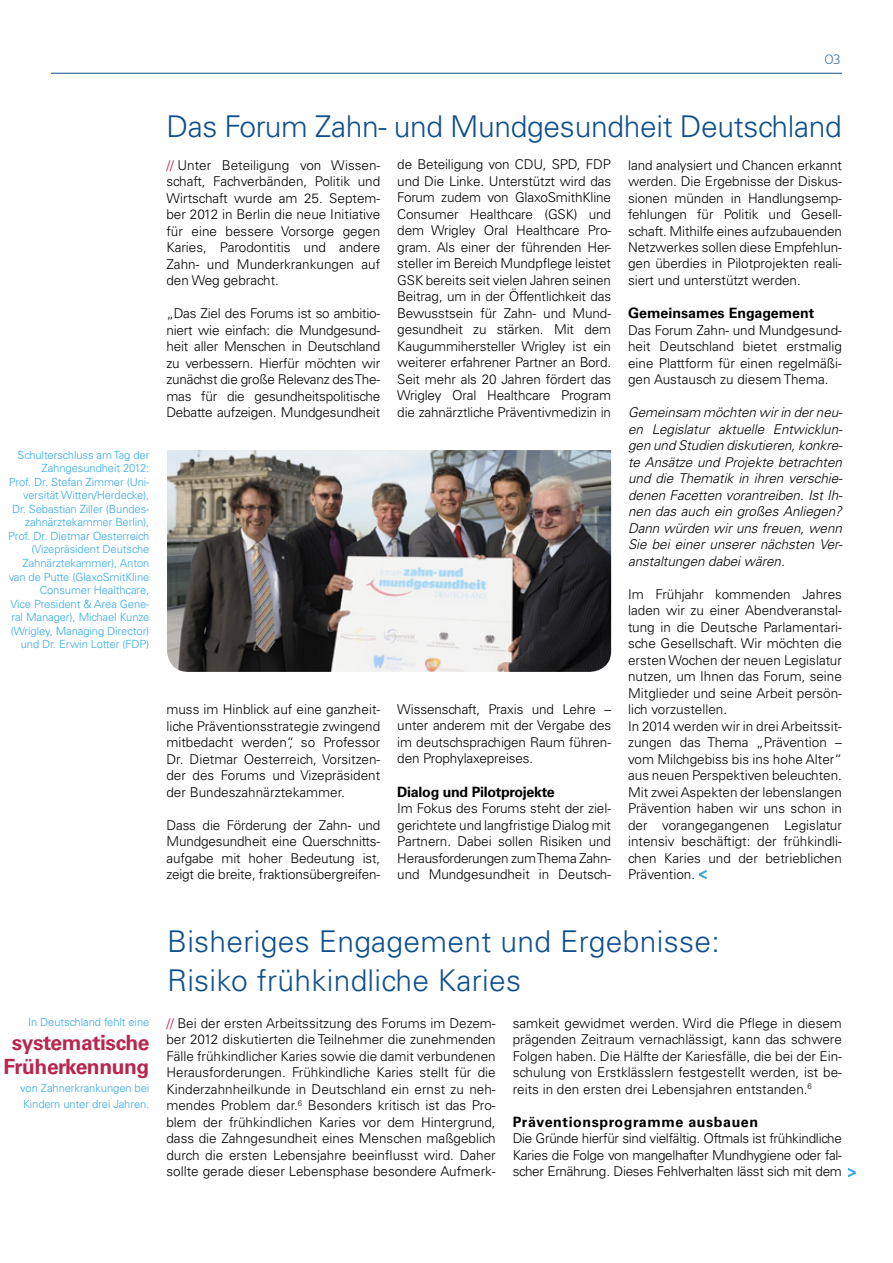
<style>
.page{position:relative;width:893px;height:1263px;background:#fff}
.page>*{position:absolute;margin:0;border:0;box-sizing:border-box;transform-origin:0 0}
.t1{font:300 30px/39px "Univers LT";letter-spacing:.01em;color:#0f4f8d}
.t2{font:300 30px "Univers LT";letter-spacing:-.01em;color:#0f4f8d}
.t3{font:700 21px/24px "Univers LT";letter-spacing:-.02em;color:#b8274d;text-align:center}
.t4{font:700 14.25px "Univers LT";letter-spacing:.04em;color:#000}
.t5{font:700 14.25px "Univers LT";letter-spacing:-.02em;color:#000}
.t6{font:700 14.25px "Univers LT";color:#000}
.t7{font:300 13.5px/16.5px "Univers LT";color:#000;text-align:justify}
.t8{font:italic 300 13.5px/16.5px "Univers";letter-spacing:-.005em;color:#000;text-align:justify}
.t9{font:300 13.5px "Stag Sans Round";color:#0f4f8d}
.t10{font:300 11.25px/13.5px "Univers LT";letter-spacing:-.01em;color:#36aae6}
.s1{color:#b8274d}
</style>
<div class="page">
<svg style="left:699px;top:870px;width:8px;height:9px"></svg>
<img style="left:167px;top:450px;width:444px;height:222px">
<svg style="left:848px;top:1168px;width:8px;height:9px"></svg>
<hr style="left:51px;top:73px;width:791px;height:1px;background:#0f4f8d">
<p class="t9" style="left:825px;top:52px;width:17px">03</p>
<p class="t10" style="left:8px;top:448px;width:143px;text-align:right">Schulterschluss am Tag der<br>Zahngesundheit 2012:<br>Prof. Dr. Stefan Zimmer (Uni&shy;versität Witten/Herdecke),<br>Dr. Sebastian Ziller (Bundes&shy;zahnärztekammer Berlin),<br>Prof. Dr. Dietmar Oesterreich (Vizepräsident Deutsche<br>Zahnärztekammer), Anton van de Putte (GlaxoSmitKline<br>Consumer Healthcare,<br>Vice President &amp; Area Gene&shy;ral Manager), Michael Kunze (Wrigley, Managing Director) und Dr. Erwin Lotter (FDP)</p>
<h1 class="t2" style="left:166px;top:108px;width:677px">Das Forum Zahn- und Mundgesundheit Deutschland</h1>
<p class="t7" style="left:166px;top:156px;width:215px"><span class="s1">//</span> Unter Beteiligung von Wissen&shy;schaft, Fachverbänden, Politik und Wirtschaft wurde am 25. Septem&shy;ber 2012 in Berlin die neue Initiative für eine bessere Vorsorge gegen Karies, Parodontitis und andere Zahn- und Munderkrankungen auf den Weg gebracht.</p>
<p class="t7" style="left:166px;top:305px;width:215px">„Das Ziel des Forums ist so ambitio&shy;niert wie einfach: die Mundgesund&shy;heit aller Menschen in Deutschland zu verbessern. Hierfür möchten wir zunächst die große Relevanz des The&shy;mas für die gesundheitspolitische Debatte aufzeigen. Mundgesundheit</p>
<p class="t7" style="left:397px;top:156px;width:215px">de Beteiligung von CDU, SPD, FDP und Die Linke. Unterstützt wird das Forum zudem von GlaxoSmithKline Consumer Healthcare (GSK) und dem Wrigley Oral Healthcare Pro&shy;gram. Als einer der führenden Her&shy;steller im Bereich Mundpflege leistet GSK bereits seit vielen Jahren seinen Beitrag, um in der Öffentlichkeit das Bewusstsein für Zahn- und Mund&shy;gesundheit zu stärken. Mit dem Kaugummihersteller Wrigley ist ein weiterer erfahrener Partner an Bord.<br>Seit mehr als 20 Jahren fördert das Wrigley Oral Healthcare Program die zahnärztliche Präventivmedizin in</p>
<p class="t7" style="left:628px;top:156px;width:215px">land analysiert und Chancen erkannt werden. Die Ergebnisse der Diskus&shy;sionen münden in Handlungsemp&shy;fehlungen für Politik und Gesell&shy;schaft. Mithilfe eines aufzubauenden Netzwerkes sollen diese Empfehlun&shy;gen überdies in Pilotprojekten reali&shy;siert und unterstützt werden.</p>
<p class="t6" style="left:628px;top:305px;width:188px">Gemeinsames Engagement</p>
<p class="t7" style="left:628px;top:321px;width:215px">Das Forum Zahn- und Mundgesund&shy;heit Deutschland bietet erstmalig eine Plattform für einen regelmäßi&shy;gen Austausch zu diesem Thema.</p>
<p class="t8" style="left:628px;top:404px;width:216px">Gemeinsam möchten wir in der neu&shy;en Legislatur aktuelle Entwicklun&shy;gen und Studien diskutieren, konkre&shy;te Ansätze und Projekte betrachten und die Thematik in ihren verschie&shy;denen Facetten vorantreiben. Ist Ih&shy;nen das auch ein großes Anliegen?<br>Dann würden wir uns freuen, wenn Sie bei einer unserer nächsten Ver&shy;anstaltungen dabei wären.</p>
<p class="t7" style="left:628px;top:585px;width:215px;text-align:left">Im Frühjahr kommenden Jahres laden wir zu einer Abendveranstal&shy;tung in die Deutsche Parlamentari&shy;sche Gesellschaft. Wir möchten die ersten Wochen der neuen Legislatur nutzen, um Ihnen das Forum, seine<br>Mitglieder und seine Arbeit persön&shy;lich vorzustellen.<br>In 2014 werden wir in drei Arbeitssit&shy;zungen das Thema „Prävention – vom Milchgebiss bis ins hohe Alter“ aus neuen Perspektiven beleuchten.<br>Mit zwei Aspekten der lebenslangen<br>Prävention haben wir uns schon in der vorangegangenen Legislatur intensiv beschäftigt: der frühkindli&shy;chen Karies und der betrieblichen<br>Prävention.</p>
<p class="t7" style="left:397px;top:701px;width:215px">Wissenschaft, Praxis und Lehre – unter anderem mit der Vergabe des im deutschsprachigen Raum führen&shy;den Prophylaxepreises.</p>
<p class="t5" style="left:397px;top:783px;width:159px">Dialog und Pilotprojekte</p>
<p class="t7" style="left:397px;top:800px;width:215px">Im Fokus des Forums steht der ziel&shy;gerichtete und langfristige Dialog mit Partnern. Dabei sollen Risiken und Herausforderungen zum Thema Zahn&shy;und Mundgesundheit in Deutsch-</p>
<p class="t7" style="left:166px;top:701px;width:215px">muss im Hinblick auf eine ganzheit&shy;liche Präventionsstrategie zwingend mitbedacht werden“, so Professor Dr. Dietmar Oesterreich, Vorsitzen&shy;der des Forums und Vizepräsident der Bundeszahnärztekammer.</p>
<p class="t7" style="left:166px;top:816px;width:215px">Dass die Förderung der Zahn- und Mundgesundheit eine Querschnitts&shy;aufgabe mit hoher Bedeutung ist, zeigt die breite, fraktionsübergreifen-</p>
<p class="t10" style="left:28px;top:1015px;width:123px">In Deutschland fehlt eine</p>
<h2 class="t3" style="left:4px;top:1030px;width:147px">systematische<br>Früherkennung</h2>
<p class="t10" style="left:20px;top:1079px;width:131px;line-height:16.5px">von Zahnerkrankungen bei<br>Kindern unter drei Jahren.</p>
<h1 class="t1" style="left:167px;top:922px;width:554px">Bisheriges Engagement und Ergebnisse:<br>Risiko frühkindliche Karies</h1>
<p class="t7" style="left:166px;top:1014px;width:331px"><span class="s1">//</span> Bei der ersten Arbeitssitzung des Forums im Dezem&shy;ber 2012 diskutierten die Teilnehmer die zunehmenden Fälle frühkindlicher Karies sowie die damit verbundenen Herausforderungen. Frühkindliche Karies stellt für die Kinderzahnheilkunde in Deutschland ein ernst zu neh&shy;mendes Problem dar.<sup>6</sup> Besonders kritisch ist das Pro&shy;blem der frühkindlichen Karies vor dem Hintergrund, dass die Zahngesundheit eines Menschen maßgeblich durch die ersten Lebensjahre beeinflusst wird. Daher sollte gerade dieser Lebensphase besondere Aufmerk-</p>
<p class="t7" style="left:513px;top:1014px;width:331px">samkeit gewidmet werden. Wird die Pflege in diesem prägenden Zeitraum vernachlässigt, kann das schwere Folgen haben. Die Hälfte der Kariesfälle, die bei der Ein&shy;schulung von Erstklässlern festgestellt werden, ist be&shy;reits in den ersten drei Lebensjahren entstanden.<sup>6</sup></p>
<p class="t4" style="left:513px;top:1113px;width:247px">Präventionsprogramme ausbauen</p>
<p class="t7" style="left:513px;top:1130px;width:331px">Die Gründe hierfür sind vielfältig. Oftmals ist frühkindliche Karies die Folge von mangelhafter Mundhygiene oder fal&shy;scher Ernährung. Dieses Fehlverhalten lässt sich mit dem</p>
</div>
